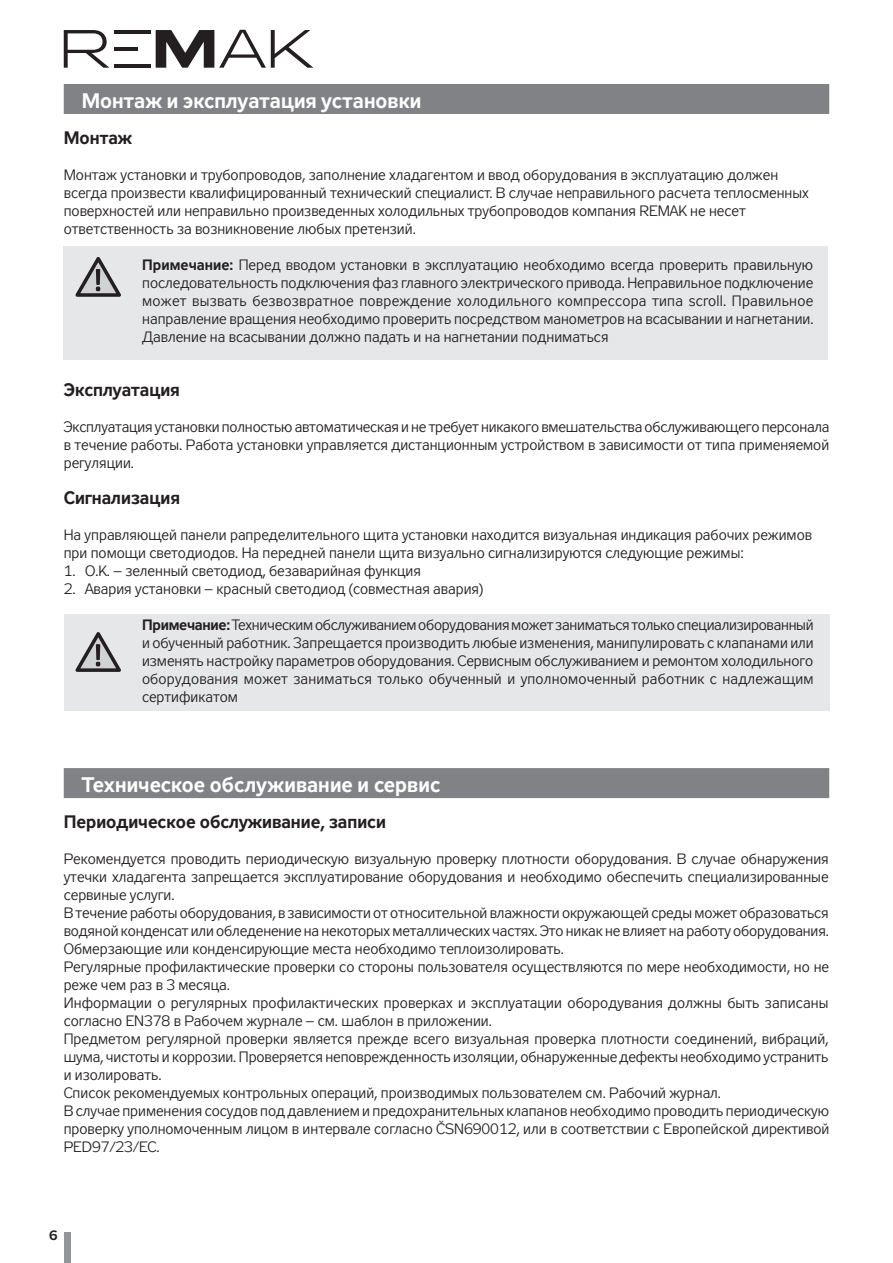
<style>
.page{position:relative;width:893px;height:1263px;background:#fff}
.page>*{position:absolute;margin:0;border:0;box-sizing:border-box;transform-origin:0 0}
.t1{font:700 21px "Zeppelin 31";letter-spacing:.005em;color:#fff}
.t2{font:700 18px "Zeppelin 31";color:#231f20}
.t3{font:15px/18px "Zeppelin 31";color:#231f20;text-align:justify}
.t4{font:700 13.5px "Zeppelin 31";color:#231f20}
.s1{font-weight:700}
</style>
<div class="page">
<div style="left:64px;top:1232px;width:6px;height:31px;background:#939598"></div>
<hr style="left:114px;top:30px;width:37px;height:3px;background:#231f20">
<hr style="left:114px;top:64px;width:37px;height:4px;background:#231f20">
<hr style="left:114px;top:47px;width:23px;height:3px;background:#231f20">
<svg style="left:64px;top:30px;width:45px;height:38px"></svg>
<svg style="left:156px;top:30px;width:157px;height:38px"></svg>
<div style="left:64px;top:614px;width:765px;height:97px;background:#e6e7e9"></div>
<div style="left:64px;top:246px;width:764px;height:114px;background:#e6e7e9"></div>
<svg style="left:75px;top:632px;width:46px;height:40px"></svg>
<svg style="left:75px;top:257px;width:46px;height:40px"></svg>
<div style="left:64px;top:768px;width:765px;height:30px;background:#808285"></div>
<div style="left:64px;top:84px;width:765px;height:30px;background:#808285"></div>
<h1 class="t1" style="left:82px;top:89px;width:341px">Монтаж и эксплуатация установки</h1>
<p class="t2" style="left:64px;top:128px;width:70px">Монтаж</p>
<p class="t3" style="left:64px;top:167px;width:747px;text-align:left">Монтаж установки и трубопроводов, заполнение хладагентом и ввод оборудования в эксплуатацию должен всегда произвести квалифицированный технический специалист. В случае неправильного расчета теплосменных поверхностей или неправильно произведенных холодильных трубопроводов компания REMAK не несет ответственность за возникновение любых претензий.</p>
<p class="t3" style="left:142px;top:257px;width:673px"><span class="s1">Примечание:</span> Перед вводом установки в эксплуатацию необходимо всегда проверить правильную последовательность подключения фаз главного электрического привода. Неправильное подключение может вызвать безвозвратное повреждение холодильного компрессора типа scroll. Правильное направление вращения необходимо проверить посредством манометров на всасывании и нагнетании.<br>Давление на всасывании должно падать и на нагнетании подниматься</p>
<p class="t2" style="left:64px;top:380px;width:118px">Эксплуатация</p>
<p class="t3" style="left:64px;top:419px;width:767px">Эксплуатация установки полностью автоматическая и не требует никакого вмешательства обслуживающего персонала в течение работы. Работа установки управляется дистанционным устройством в зависимости от типа применяемой регуляции.</p>
<p class="t2" style="left:64px;top:488px;width:118px">Сигнализация</p>
<p class="t3" style="left:64px;top:527px;width:750px">На управляющей панели рапределительного щита установки находится визуальная индикация рабочих режимов при помощи светодиодов. На передней панели щита визуально сигнализируются следующие режимы:</p>
<p class="t3" style="left:64px;top:563px;width:359px">1. O.K. – зеленный светодиод, безаварийная функция</p>
<p class="t3" style="left:64px;top:581px;width:421px">2. Авария установки – красный светодиод (совместная авария)</p>
<p class="t3" style="left:142px;top:617px;width:673px"><span class="s1">Примечание:</span> Техническим обслуживанием оборудования может заниматься только специализированный и обученный работник. Запрещается производить любые изменения, манипулировать с клапанами или изменять настройку параметров оборудования. Сервисным обслуживанием и ремонтом холодильного оборудования может заниматься только обученный и уполномоченный работник с надлежащим сертификатом</p>
<h1 class="t1" style="left:82px;top:773px;width:360px">Техническое обслуживание и сервис</h1>
<p class="t2" style="left:64px;top:812px;width:324px">Периодическое обслуживание, записи</p>
<p class="t3" style="left:64px;top:851px;width:767px;text-align:left">Рекомендуется проводить периодическую визуальную проверку плотности оборудования. В случае обнаружения утечки хладагента запрещается эксплуатирование оборудования и необходимо обеспечить специализированные сервиные услуги.<br>В течение работы оборудования, в зависимости от относительной влажности окружающей среды может образоваться водяной конденсат или обледенение на некоторых металлических частях. Это никак не влияет на работу оборудования.<br>Обмерзающие или конденсирующие места необходимо теплоизолировать.<br>Регулярные профилактические проверки со стороны пользователя осуществляются по мере необходимости, но не реже чем раз в 3 месяца.<br>Информации о регулярных профилактических проверках и эксплуатации обородувания должны быть записаны согласно EN378 в Рабочем журнале – см. шаблон в приложении.<br>Предметом регулярной проверки является прежде всего визуальная проверка плотности соединений, вибраций, шума, чистоты и коррозии. Проверяется неповрежденность изоляции, обнаруженные дефекты необходимо устранить и изолировать.<br>Список рекомендуемых контрольных операций, производимых пользователем см. Рабочий журнал.<br>В случае применения сосудов под давлением и предохранительных клапанов необходимо проводить периодическую проверку уполномоченным лицом в интервале согласно ČSN690012, или в соответствии с Европейской директивой PED97/23/EC.</p>
<p class="t4" style="left:49px;top:1228px;width:10px">6</p>
</div>
